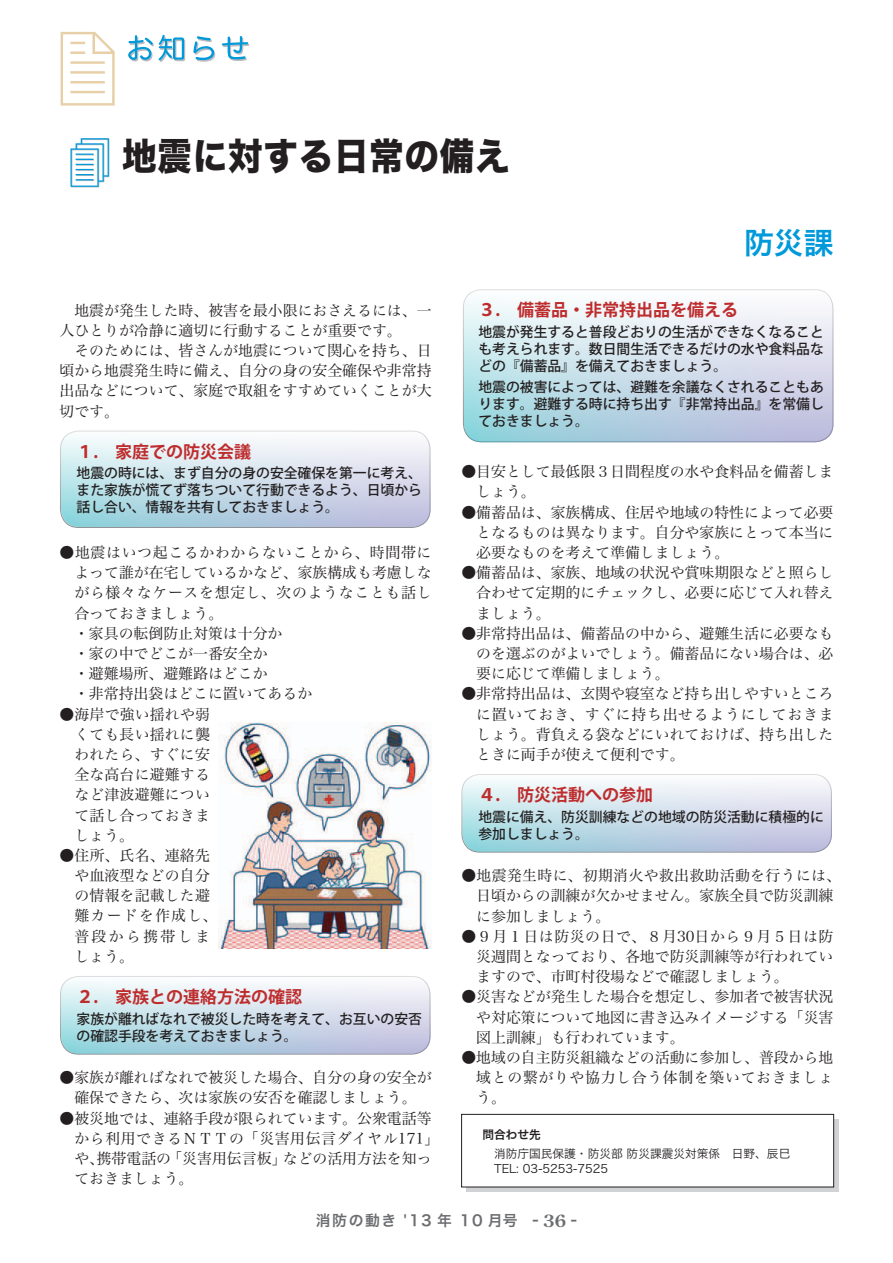
<style>
.page{position:relative;width:893px;height:1263px;background:#fff}
.page>*{position:absolute;margin:0;border:0;box-sizing:border-box;transform-origin:0 0}
.t1{font:37.2px "Hira Kaku Std W8";letter-spacing:.02em;color:#231f20;scale:.93 1}
.t2{font:29.7px "Hira Kaku Pro W6";color:#0099da}
.t3{font:700 16.95px "Koz Go Std";color:#be2c2d}
.t4{font:14.85px/20.2px "Hira Min Pro N W3";color:#231f20;text-align:justify}
.t5{font:14.85px "Hira Kaku Pro W6";letter-spacing:.1em;color:#6c6d70}
.t6{font:500 13.8px/17px "Koz Go Std";color:#231f20;text-align:justify}
.t7{font:11.7px/14.9px "Hira Kaku Pro N W3";color:#231f20}
.t8{font:11.7px "Hira Kaku Pro N W6";color:#231f20}
.s1{font-family:"Century Old Style Std";font-weight:700;font-size:16.95px}
</style>
<div class="page">
<svg style="left:61px;top:431px;width:369px;height:96px"></svg>
<svg style="left:464px;top:291px;width:369px;height:151px"></svg>
<svg style="left:61px;top:976px;width:369px;height:78px"></svg>
<svg style="left:462px;top:774px;width:370px;height:78px"></svg>
<svg style="left:70px;top:138px;width:39px;height:49px"></svg>
<div style="left:467px;top:1118px;width:372px;height:73px;background:linear-gradient(to right,#d1d2d4,#d1d2d4)"></div>
<div style="left:461px;top:1114px;width:373px;height:73px;background:#fff;border:1px solid #231f20"></div>
<img style="left:218px;top:723px;width:214px;height:226px">
<svg style="left:61px;top:32px;width:54px;height:74px"></svg>
<svg style="left:128px;top:35px;width:121px;height:27px"></svg>
<h1 class="t1" style="left:122px;top:136px;width:418px">地震に対する日常の備え</h1>
<h2 class="t2" style="left:744px;top:216px;width:91px">防災課</h2>
<p class="t4" style="left:60px;top:298px;width:374px;text-indent:15px">地震が発生した時、被害を最小限におさえるには、一人ひとりが冷静に適切に行動することが重要です。</p>
<p class="t4" style="left:60px;top:339px;width:374px;text-indent:15px">そのためには、皆さんが地震について関心を持ち、日頃から地震発生時に備え、自分の身の安全確保や非常持出品などについて、家庭で取組をすすめていくことが大切です。</p>
<p class="t3" style="left:77px;top:441px;width:176px">１.　家庭での防災会議</p>
<p class="t6" style="left:77px;top:465px;width:347px">地震の時には、まず自分の身の安全確保を第一に考え、また家族が慌てず落ちついて行動できるよう、日頃から話し合い、情報を共有しておきましょう。</p>
<p class="t4" style="left:74px;top:541px;width:359px;text-align:left;text-indent:-15px">●地震はいつ起こるかわからないことから、時間帯によって誰が在宅しているかなど、家族構成も考慮しながら様々なケースを想定し、次のようなことも話し合っておきましょう。<br>・家具の転倒防止対策は十分か<br>・家の中でどこが一番安全か<br>・避難場所、避難路はどこか<br>・非常持出袋はどこに置いてあるか</p>
<p class="t4" style="left:74px;top:702px;width:137px;text-indent:-15px">●海岸で強い揺れや弱くても長い揺れに襲われたら、すぐに安全な高台に避難するなど津波避難について話し合っておきましょう。</p>
<p class="t4" style="left:74px;top:844px;width:145px;text-align:left;text-indent:-15px">●住所、氏名、連絡先や血液型などの自分の情報を記載した避難カードを作成し、普段から携帯しましょう。</p>
<p class="t3" style="left:77px;top:986px;width:227px">２.　家族との連絡方法の確認</p>
<p class="t6" style="left:77px;top:1011px;width:347px">家族が離ればなれで被災した時を考えて、お互いの安否の確認手段を考えておきましょう。</p>
<p class="t4" style="left:60px;top:1066px;width:374px;text-align:center">●家族が離ればなれで被災した場合、自分の身の安全が確保できたら、次は家族の安否を確認しましょう。</p>
<p class="t4" style="left:74px;top:1106px;width:366px;text-align:left;text-indent:-15px">●被災地では、連絡手段が限られています。公衆電話等から利用できるＮＴＴの「災害用伝言ダイヤル171」や、携帯電話の「災害用伝言板」などの活用方法を知っておきましょう。</p>
<p class="t3" style="left:478px;top:299px;width:261px">３.　備蓄品・非常持出品を備える</p>
<p class="t6" style="left:478px;top:324px;width:347px">地震が発生すると普段どおりの生活ができなくなることも考えられます。数日間生活できるだけの水や食料品などの『備蓄品』を備えておきましょう。</p>
<p class="t6" style="left:478px;top:379px;width:347px">地震の被害によっては、避難を余議なくされることもあります。避難する時に持ち出す『非常持出品』を常備しておきましょう。</p>
<p class="t4" style="left:476px;top:460px;width:359px;text-indent:-15px">●目安として最低限３日間程度の水や食料品を備蓄しましょう。</p>
<p class="t4" style="left:476px;top:500px;width:359px;text-indent:-15px">●備蓄品は、家族構成、住居や地域の特性によって必要となるものは異なります。自分や家族にとって本当に必要なものを考えて準備しましょう。</p>
<p class="t4" style="left:476px;top:561px;width:359px;text-indent:-15px">●備蓄品は、家族、地域の状況や賞味期限などと照らし合わせて定期的にチェックし、必要に応じて入れ替えましょう。</p>
<p class="t4" style="left:476px;top:622px;width:359px;text-indent:-15px">●非常持出品は、備蓄品の中から、避難生活に必要なものを選ぶのがよいでしょう。備蓄品にない場合は、必要に応じて準備しましょう。</p>
<p class="t4" style="left:476px;top:682px;width:359px;text-indent:-15px">●非常持出品は、玄関や寝室など持ち出しやすいところに置いておき、すぐに持ち出せるようにしておきましょう。背負える袋などにいれておけば、持ち出したときに両手が使えて便利です。</p>
<p class="t3" style="left:478px;top:784px;width:176px">４.　防災活動への参加</p>
<p class="t6" style="left:478px;top:809px;width:347px">地震に備え、防災訓練などの地域の防災活動に積極的に参加しましょう。</p>
<p class="t4" style="left:476px;top:864px;width:366px;text-align:left;text-indent:-15px">●地震発生時に、初期消火や救出救助活動を行うには、日頃からの訓練が欠かせません。家族全員で防災訓練に参加しましょう。</p>
<p class="t4" style="left:476px;top:925px;width:359px;text-indent:-15px">●９月１日は防災の日で、８月30日から９月５日は防災週間となっており、各地で防災訓練等が行われていますので、市町村役場などで確認しましょう。</p>
<p class="t4" style="left:476px;top:985px;width:359px;text-indent:-15px">●災害などが発生した場合を想定し、参加者で被害状況や対応策について地図に書き込みイメージする「災害図上訓練」も行われています。</p>
<p class="t4" style="left:476px;top:1046px;width:359px;text-indent:-15px">●地域の自主防災組織などの活動に参加し、普段から地域との繋がりや協力し合う体制を築いておきましょう。</p>
<p class="t8" style="left:482px;top:1124px;width:60px">問合わせ先</p>
<p class="t7" style="left:482px;top:1145px;width:309px">　消防庁国民保護・防災部 防災課震災対策係　日野、辰巳　TEL: 03-5253-7525</p>
<p class="t5" style="left:316px;top:1207px;width:263px">消防の動き '13 年 10 月号 - <span class="s1">36</span> -</p>
</div>
